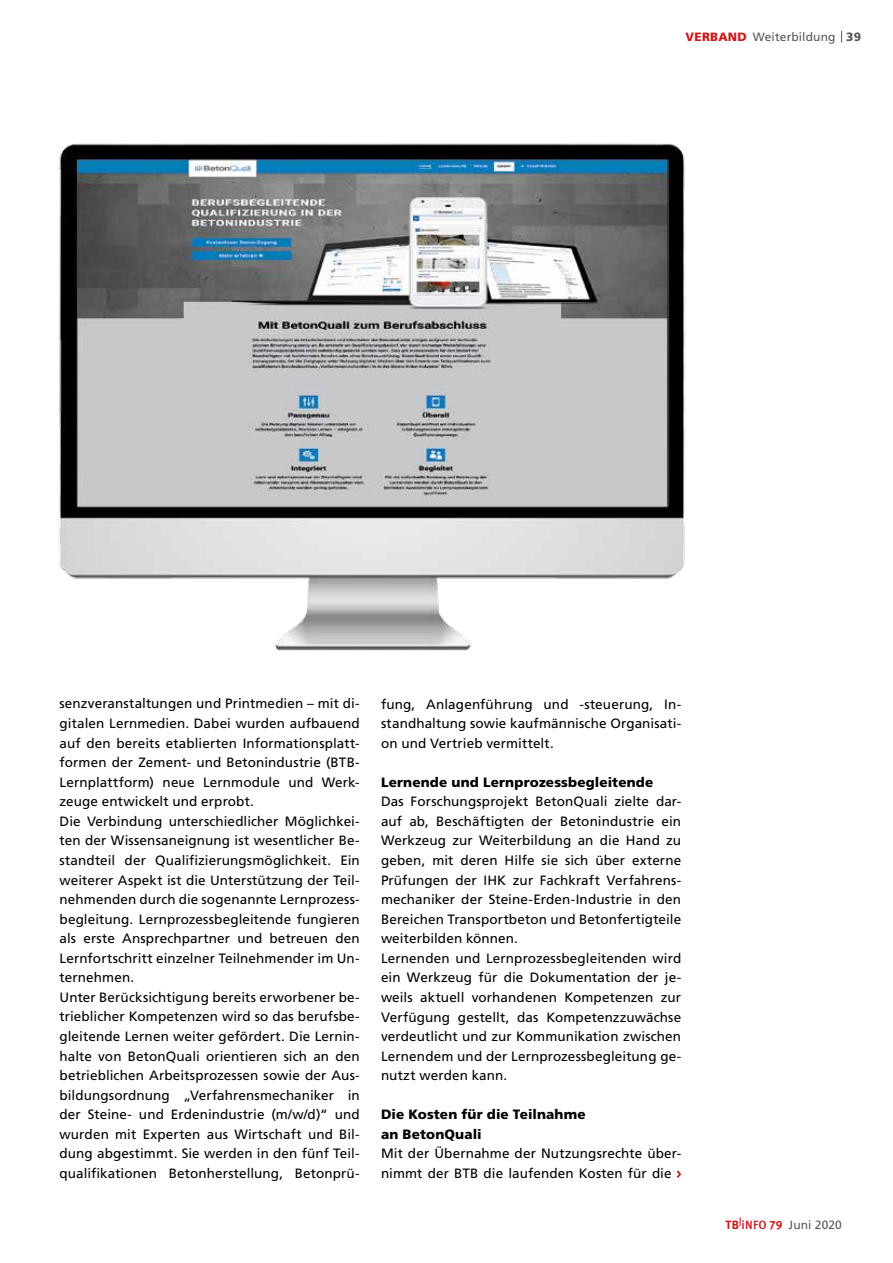
<style>
.page{position:relative;width:893px;height:1263px;background:#fff}
.page>*{position:absolute;margin:0;border:0;box-sizing:border-box;transform-origin:0 0}
.t1{font:13.5px/19.5px "Frutiger";letter-spacing:.01em;color:#000}
.t2{font:900 13.5px/19.5px "Frutiger";letter-spacing:.01em;color:#000}
.t3{font:12px "Frutiger";letter-spacing:.01em;color:#575756}
.t4{font:900 12px "Frutiger";color:#575756}
.s1{font-weight:900;color:#cd171a}
.s2{font-family:"Meta OT";font-weight:700;color:#cd171a}
.s3{font-family:"Meta OT";font-weight:500;color:#cd171a}
</style>
<div class="page">
<svg style="left:841px;top:31px;width:1px;height:12px"></svg>
<svg style="left:677px;top:1170px;width:4px;height:8px"></svg>
<img style="left:58px;top:143px;width:628px;height:508px">
<p class="t3" style="left:685px;top:30px;width:152px"><span class="s1">VERBAND</span> Weiterbildung</p>
<p class="t4" style="left:846px;top:30px;width:16px">39</p>
<p class="t1" style="left:60px;top:694px;width:302px">senzveranstaltungen und Printmedien – mit di&shy;gitalen Lernmedien. Dabei wurden aufbauend auf den bereits etablierten Informationsplatt&shy;formen der Zement- und Betonindustrie (BTB-Lernplattform) neue Lernmodule und Werk&shy;zeuge entwickelt und erprobt.<br>Die Verbindung unterschiedlicher Möglichkei&shy;ten der Wissensaneignung ist wesentlicher Be&shy;standteil der Qualifizierungsmöglichkeit. Ein weiterer Aspekt ist die Unterstützung der Teil&shy;nehmenden durch die sogenannte Lernprozess&shy;begleitung. Lernprozessbegleitende fungieren als erste Ansprechpartner und betreuen den Lernfortschritt einzelner Teilnehmender im Un&shy;ternehmen.<br>Unter Berücksichtigung bereits erworbener be&shy;trieblicher Kompetenzen wird so das berufsbe&shy;gleitende Lernen weiter gefördert. Die Lernin&shy;halte von BetonQuali orientieren sich an den betrieblichen Arbeitsprozessen sowie der Aus&shy;bildungsordnung „Verfahrensmechaniker in der Steine- und Erdenindustrie (m/w/d)“ und wurden mit Experten aus Wirtschaft und Bil&shy;dung abgestimmt. Sie werden in den fünf Teil&shy;qualifikationen Betonherstellung, Betonprü-</p>
<p class="t1" style="left:381px;top:694px;width:302px;text-align:justify">fung, Anlagenführung und -steuerung, In&shy;standhaltung sowie kaufmännische Organisati&shy;on und Vertrieb vermittelt.</p>
<p class="t2" style="left:381px;top:772px;width:274px">Lernende und Lernprozessbegleitende</p>
<p class="t1" style="left:381px;top:792px;width:302px">Das Forschungsprojekt BetonQuali zielte dar&shy;auf ab, Beschäftigten der Betonindustrie ein Werkzeug zur Weiterbildung an die Hand zu geben, mit deren Hilfe sie sich über externe Prüfungen der IHK zur Fachkraft Verfahrens&shy;mechaniker der Steine-Erden-Industrie in den Bereichen Transportbeton und Betonfertigteile weiterbilden können.<br>Lernenden und Lernprozessbegleitenden wird ein Werkzeug für die Dokumentation der je&shy;weils aktuell vorhandenen Kompetenzen zur Verfügung gestellt, das Kompetenzzuwächse verdeutlicht und zur Kommunikation zwischen Lernendem und der Lernprozessbegleitung ge&shy;nutzt werden kann.</p>
<p class="t2" style="left:381px;top:1105px;width:206px">Die Kosten für die Teilnahme an BetonQuali</p>
<p class="t1" style="left:381px;top:1144px;width:302px">Mit der Übernahme der Nutzungsrechte über&shy;nimmt der BTB die laufenden Kosten für die</p>
<p class="t3" style="left:725px;top:1218px;width:118px"><span class="s2">TB</span> <span class="s3">iNFO</span> <span class="s2">79</span> Juni 2020</p>
</div>
